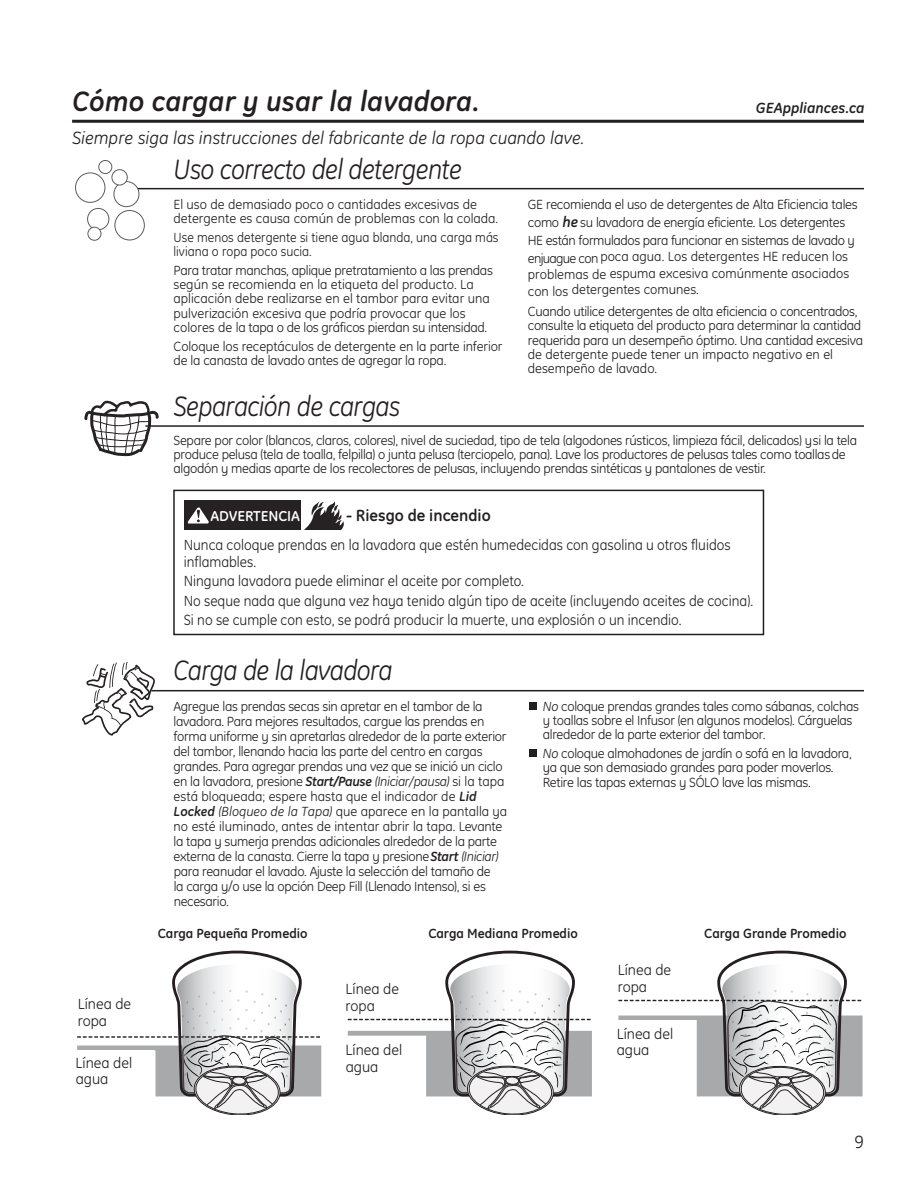
<style>
.page{position:relative;width:918px;height:1188px;background:#fff}
.page>*{position:absolute;margin:0;border:0;box-sizing:border-box;transform-origin:0 0}
.t1{font:italic 28.5px "GE Inspira";letter-spacing:-.025em;color:#231f20;scale:.93 1}
.t2{font:italic 700 28.5px "GE Inspira";color:#231f20}
.t3{font:italic 18px "GE Inspira";color:#231f20}
.t4{font:18px "GE Inspira";color:#231f20}
.t5{font:700 16.5px "GE Inspira";color:#231f20}
.t6{font:500 15.15px "GE Inspira";color:#010202}
.t7{font:15px/19.5px "GE Inspira";color:#262122;scale:.95 1}
.t8{font:15px/16.5px "GE Inspira";color:#231f20}
.t9{font:italic 700 15px "GE Inspira";color:#231f20}
.t10{font:700 14.55px "GE Inspira";color:#fff}
.t11{font:13.5px/15px "GE Inspira";letter-spacing:-.025em;color:#231f20}
.t12{font:13.5px/14.2px "GE Inspira";color:#231f20}
.t13{font:13.5px/14.2px "GE Inspira";color:#231f20;scale:.95 1}
.t14{font:700 13.5px "GE Inspira";color:#231f20}
.t15{font:13.35px/28.8px "GE Inspira";color:#262122;scale:.9 1}
.s1{font-weight:700;font-style:italic;font-size:15px}
.s2{font-weight:700;font-style:italic}
.s3{font-style:italic}
</style>
<div class="page">
<hr style="left:151px;top:690px;width:713px;height:1px;background:#231f20">
<svg style="left:82px;top:663px;width:73px;height:73px"></svg>
<hr style="left:72px;top:120px;width:792px;height:3px;background:#231f20">
<div style="left:529px;top:702px;width:8px;height:8px;background:#231f20"></div>
<div style="left:529px;top:749px;width:8px;height:8px;background:#231f20"></div>
<hr style="left:125px;top:188px;width:739px;height:1px;background:#231f20">
<div style="left:75px;top:172px;width:30px;height:31px;border:1px solid #5c5c5e;border-radius:50%"></div>
<div style="left:114px;top:210px;width:31px;height:30px;border:1px solid #5c5c5e;border-radius:50%"></div>
<div style="left:114px;top:182px;width:25px;height:25px;background:#fff;border-radius:50%"></div>
<div style="left:114px;top:181px;width:25px;height:26px;border:1px solid #5c5c5e;border-radius:50%"></div>
<div style="left:87px;top:208px;width:22px;height:22px;border:1px solid #5c5c5e;border-radius:50%"></div>
<div style="left:112px;top:170px;width:15px;height:15px;background:#fff;border-radius:50%"></div>
<div style="left:112px;top:169px;width:16px;height:16px;border:1px solid #5c5c5e;border-radius:50%"></div>
<div style="left:98px;top:160px;width:14px;height:14px;border:1px solid #5c5c5e;border-radius:50%"></div>
<div style="left:88px;top:227px;width:13px;height:13px;background:#fff;border-radius:50%"></div>
<div style="left:88px;top:227px;width:13px;height:14px;border:1px solid #5c5c5e;border-radius:50%"></div>
<hr style="left:145px;top:425px;width:719px;height:2px;background:#231f20">
<svg style="left:84px;top:401px;width:75px;height:55px"></svg>
<div style="left:184px;top:500px;width:116px;height:30px;background:#262122"></div>
<svg style="left:188px;top:507px;width:21px;height:17px"></svg>
<svg style="left:304px;top:501px;width:40px;height:29px"></svg>
<div style="left:173px;top:490px;width:591px;height:145px;border:2px solid #231f20"></div>
<svg style="left:348px;top:951px;width:244px;height:164px"></svg>
<svg style="left:77px;top:951px;width:244px;height:164px"></svg>
<svg style="left:618px;top:951px;width:245px;height:164px"></svg>
<div style="left:70px;top:991px;width:96px;height:44px;background:#fff"></div>
<div style="left:338px;top:976px;width:96px;height:41px;background:#fff"></div>
<div style="left:610px;top:957px;width:96px;height:41px;background:#fff"></div>
<div style="left:68px;top:1050px;width:86px;height:43px;background:#fff"></div>
<div style="left:338px;top:1037px;width:86px;height:44px;background:#fff"></div>
<div style="left:609px;top:1021px;width:86px;height:46px;background:#fff"></div>
<h1 class="t2" style="left:72px;top:90px;width:409px">Cómo cargar y usar la lavadora.</h1>
<h2 class="t3" style="left:72px;top:130px;width:514px">Siempre siga las instrucciones del fabricante de la ropa cuando lave.</h2>
<h1 class="t1" style="left:174px;top:157px;width:311px">Uso correcto del detergente</h1>
<p class="t9" style="left:756px;top:102px;width:110px">GEAppliances.ca</p>
<p class="t12" style="left:174px;top:198px;width:326px">El uso de demasiado poco o cantidades excesivas de detergente es causa común de problemas con la colada.</p>
<p class="t13" style="left:174px;top:231px;width:344px">Use menos detergente si tiene agua blanda, una carga más liviana o ropa poco sucia.</p>
<p class="t12" style="left:174px;top:264px;width:321px">Para tratar manchas, aplique pretratamiento a las prendas según se recomienda en la etiqueta del producto. La aplicación debe realizarse en el tambor para evitar una pulverización excesiva que podría provocar que los colores de la tapa o de los gráficos pierdan su intensidad.</p>
<p class="t11" style="left:174px;top:340px;width:330px;line-height:14.2px">Coloque los receptáculos de detergente en la parte inferior de la canasta de lavado antes de agregar la ropa.</p>
<p class="t11" style="left:528px;top:196px;width:331px;line-height:18px">GE recomienda el uso de detergentes de Alta Eficiencia tales como <span class="s1">he</span> su lavadora de energía eficiente. Los detergentes<br>HE están formulados para funcionar en sistemas de lavado y</p>
<p class="t11" style="left:528px;top:249px;width:323px;line-height:16.5px;text-align:justify">enjuague con poca agua. Los detergentes HE reducen los problemas de espuma excesiva comúnmente asociados con los detergentes comunes.</p>
<p class="t11" style="left:528px;top:305px;width:337px;line-height:14.2px">Cuando utilice detergentes de alta eficiencia o concentrados, consulte la etiqueta del producto para determinar la cantidad requerida para un desempeño óptimo. Una cantidad excesiva de detergente puede tener un impacto negativo en el desempeño de lavado.</p>
<h1 class="t1" style="left:174px;top:394px;width:245px">Separación de cargas</h1>
<p class="t11" style="left:174px;top:434px;width:685px;line-height:14.2px">Separe por color (blancos, claros, colores), nivel de suciedad, tipo de tela (algodones rústicos, limpieza fácil, delicados) y si la tela produce pelusa (tela de toalla, felpilla) o junta pelusa (terciopelo, pana). Lave los productores de pelusas tales como toallas de algodón y medias aparte de los recolectores de pelusas, incluyendo prendas sintéticas y pantalones de vestir.</p>
<p class="t10" style="left:210px;top:510px;width:91px">ADVERTENCIA</p>
<p class="t5" style="left:346px;top:509px;width:146px">- Riesgo de incendio</p>
<p class="t7" style="left:184px;top:538px;width:577px;line-height:16.5px">Nunca coloque prendas en la lavadora que estén humedecidas con gasolina u otros fluidos inflamables.</p>
<p class="t7" style="left:184px;top:572px;width:601px">Ninguna lavadora puede eliminar el aceite por completo.<br>No seque nada que alguna vez haya tenido algún tipo de aceite (incluyendo aceites de cocina).<br>Si no se cumple con esto, se podrá producir la muerte, una explosión o un incendio.</p>
<h1 class="t1" style="left:174px;top:659px;width:237px">Carga de la lavadora</h1>
<p class="t11" style="left:174px;top:699px;width:335px">Agregue las prendas secas sin apretar en el tambor de la lavadora. Para mejores resultados, cargue las prendas en forma uniforme y sin apretarlas alrededor de la parte exterior del tambor, llenando hacia las parte del centro en cargas grandes. Para agregar prendas una vez que se inició un ciclo en la lavadora, presione <span class="s2">Start/Pause</span> <span class="s3">(Iniciar/pausa)</span> si la tapa está bloqueada; espere hasta que el indicador de <span class="s2">Lid Locked</span> <span class="s3">(Bloqueo de la Tapa)</span> que aparece en la pantalla ya no esté iluminado, antes de intentar abrir la tapa. Levante la tapa y sumerja prendas adicionales alrededor de la parte externa de la canasta. Cierre la tapa y presione <span class="s2">Start</span> <span class="s3">(Iniciar) </span>para reanudar el lavado. Ajuste la selección del tamaño de<br>la carga y/o use la opción Deep Fill (Llenado Intenso), si es necesario.</p>
<p class="t11" style="left:543px;top:700px;width:318px;line-height:14.2px"><span class="s3">No</span> coloque prendas grandes tales como sábanas, colchas y toallas sobre el Infusor (en algunos modelos). Cárguelas alrededor de la parte exterior del tambor.</p>
<p class="t11" style="left:543px;top:747px;width:310px;line-height:14.2px"><span class="s3">No</span> coloque almohadones de jardín o sofá en la lavadora, ya que son demasiado grandes para poder moverlos.<br>Retire las tapas externas y SÓLO lave las mismas.</p>
<p class="t8" style="left:78px;top:997px;width:55px">Línea de ropa</p>
<p class="t15" style="left:77px;top:1013px;width:75px">Clothes Level<br>Water Level</p>
<p class="t8" style="left:76px;top:1055px;width:58px">Línea del agua</p>
<p class="t6" style="left:174px;top:926px;width:126px">Average Small Load</p>
<p class="t6" style="left:436px;top:926px;width:145px">Average Medium Load</p>
<p class="t6" style="left:715px;top:926px;width:127px">Average Large Load</p>
<p class="t14" style="left:158px;top:928px;width:151px">Carga Pequeña Promedio</p>
<p class="t14" style="left:428px;top:928px;width:151px">Carga Mediana Promedio</p>
<p class="t14" style="left:704px;top:928px;width:144px">Carga Grande Promedio</p>
<p class="t8" style="left:346px;top:982px;width:55px">Línea de ropa</p>
<p class="t15" style="left:348px;top:1030px;width:68px">Water Level</p>
<p class="t8" style="left:346px;top:1043px;width:58px">Línea del agua</p>
<p class="t8" style="left:618px;top:963px;width:55px">Línea de ropa</p>
<p class="t15" style="left:618px;top:977px;width:75px">Clothes Level</p>
<p class="t15" style="left:618px;top:1016px;width:68px">Water Level</p>
<p class="t8" style="left:617px;top:1026px;width:58px">Línea del agua</p>
<h2 class="t4" style="left:854px;top:1134px;width:11px">9</h2>
</div>
